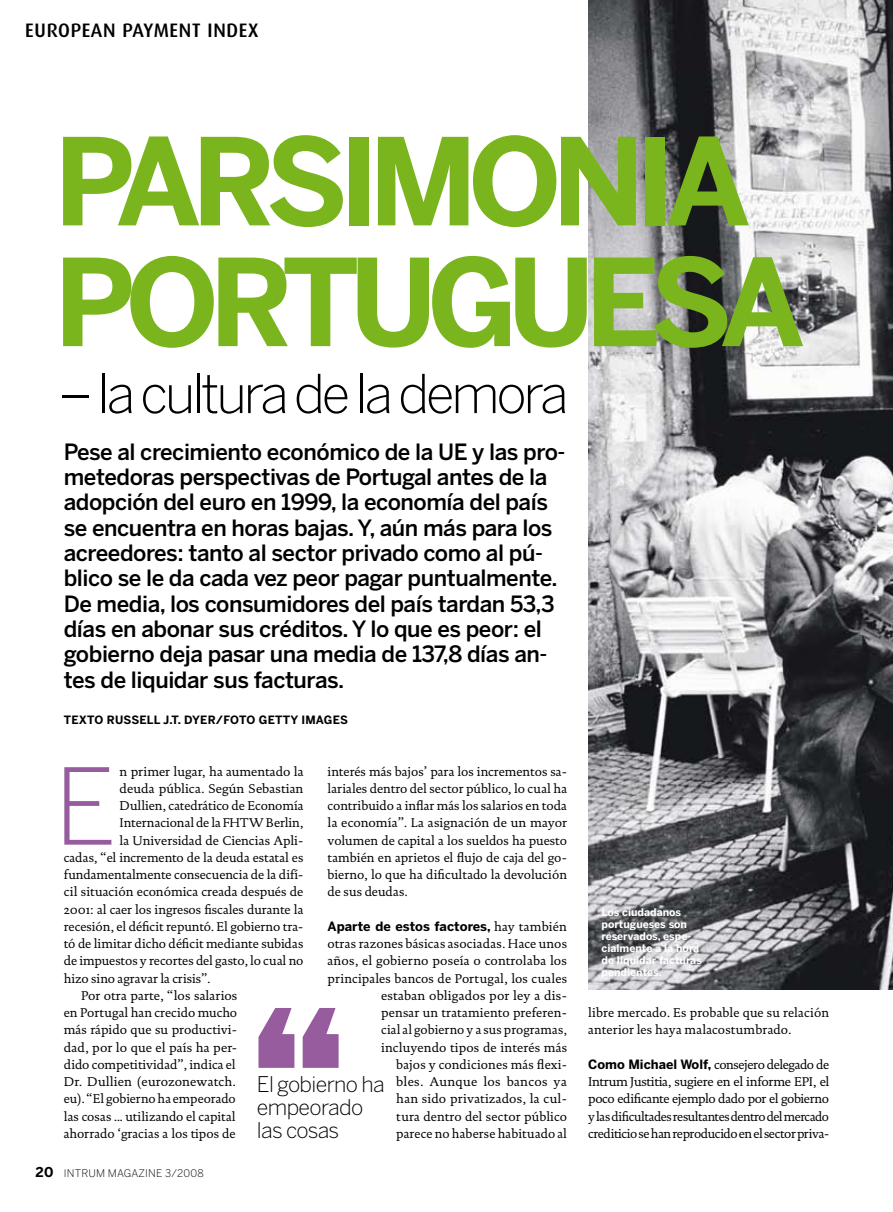
<style>
.page{position:relative;width:893px;height:1212px;background:#fff}
.page>*{position:absolute;margin:0;border:0;box-sizing:border-box;transform-origin:0 0}
.t1{font:700 119.7px/120.8px "Benton Sans";letter-spacing:-.08em;color:#7ab51d}
.t2{font:300 104.7px "Benton Sans";color:#975c9d}
.t3{font:300 53.1px "Benton Sans";letter-spacing:-.06em;color:#000}
.t4{font:500 22.35px/25.3px "Benton Sans";letter-spacing:-.02em;color:#000}
.t5{font:300 21.45px/23.1px "Benton Sans";letter-spacing:-.03em;color:#000}
.t6{font:500 19.5px "Dax Medium Intrum";color:#000}
.t7{font:12.9px/17.2px "DTL Documenta ST";color:#000;text-align:justify}
.t8{font:700 12.75px "Benton Sans";letter-spacing:.005em;color:#000}
.t9{font:700 11.4px "Benton Sans";letter-spacing:.02em;color:#000}
.t10{font:700 10.5px/12px "Benton Sans";color:#fff}
.t11{font:300 10.5px "Benton Sans";letter-spacing:.02em;color:#000}
.s1{font-family:"DTL Documenta ST";font-weight:400;font-size:12.9px}
.s2{font-weight:700;font-size:13.5px}
.s3{font-family:"Benton Sans";font-weight:700;font-size:12.75px}
</style>
<div class="page">
<img style="left:588px;top:0;width:305px;height:989px">
<svg style="left:258px;top:1008px;width:81px;height:60px"></svg>
<h3 class="t6" style="left:25px;top:19px;width:12px">EUROPEAN</h3>
<h3 class="t6" style="left:122px;top:19px;width:45px">PAYMEN</h3>
<h3 class="t6" style="left:192px;top:19px;width:26px">T INDE</h3>
<h3 class="t6" style="left:248px;top:19px;width:12px">X</h3>
<h1 class="t1" style="left:54px;top:124px;width:602px;text-indent:315px">MONIA<br>PORTUGUESA</h1>
<h3 class="t3" style="left:58px;top:363px;width:511px">– la cultura de la demora</h3>
<h1 class="t1" style="left:54px;top:124px;width:126px">PARSI</h1>
<p class="t4" style="left:64px;top:439px;width:503px">Pese al crecimiento económico de la UE y las pro&shy;metedoras perspectivas de Portugal antes de la adopción del euro en 1999, la economía del país se encuentra en horas bajas. Y, aún más para los acreedores: tanto al sector privado como al pú&shy;blico se le da cada vez peor pagar puntualmente.<br>De media, los consumidores del país tardan 53,3 días en abonar sus créditos. Y lo que es peor: el gobierno deja pasar una media de 137,8 días an&shy;tes de liquidar sus facturas.</p>
<p class="t9" style="left:64px;top:713px;width:286px">TEXTO russell J.T. dyer/Foto getty images</p>
<p class="t7" style="left:328px;top:762px;width:241px">interés más bajos’ para los incrementos sa&shy;lariales dentro del sector público, lo cual ha contribuido a inflar más los salarios en toda la economía”. La asignación de un mayor volumen de capital a los sueldos ha puesto también en aprietos el flujo de caja del go&shy;bierno, lo que ha dificultado la devolución de sus deudas.</p>
<p class="t8" style="left:328px;top:919px;width:241px">Aparte de estos factores, <span class="s1">hay también</span></p>
<p class="t7" style="left:328px;top:935px;width:241px;text-align:right">otras razones básicas asociadas. Hace unos años, el gobierno poseía o controlaba los principales bancos de Portugal, los cuales estaban obligados por ley a dis-<br>pensar un tratamiento preferen-<br>cial al gobierno y a sus programas, incluyendo tipos de interés más<br>bajos y condiciones más flexi-<br>bles. Aunque los bancos ya<br>han sido privatizados, la cul-<br>tura dentro del sector público<br>parece no haberse habituado al</p>
<h2 class="t2" style="left:54px;top:746px;width:49px">E</h2>
<p class="t7" style="left:120px;top:762px;width:185px">n primer lugar, ha aumentado la</p>
<p class="t7" style="left:120px;top:780px;width:185px">deuda pública. Según Sebastian</p>
<p class="t7" style="left:120px;top:797px;width:185px">Dullien, catedrático de Economía</p>
<p class="t7" style="left:120px;top:814px;width:185px">Internacional de la FHTW Berlin,</p>
<p class="t7" style="left:120px;top:831px;width:185px">la Universidad de Ciencias Apli-</p>
<p class="t7" style="left:64px;top:849px;width:241px">cadas, “el incremento de la deuda estatal es</p>
<p class="t7" style="left:64px;top:866px;width:241px">fundamentalmente consecuencia de la difí-</p>
<p class="t7" style="left:64px;top:883px;width:241px">cil situación económica creada después de</p>
<p class="t7" style="left:64px;top:900px;width:241px">2001: al caer los ingresos fiscales durante la</p>
<p class="t7" style="left:64px;top:918px;width:241px">recesión, el déficit repuntó. El gobierno tra-</p>
<p class="t7" style="left:64px;top:935px;width:241px">tó de limitar dicho déficit mediante subidas</p>
<p class="t7" style="left:64px;top:952px;width:241px">de impuestos y recortes del gasto, lo cual no</p>
<p class="t7" style="left:64px;top:969px;width:148px">hizo sino agravar la crisis”.</p>
<p class="t7" style="left:81px;top:987px;width:158px">Por otra parte, “los salarios</p>
<p class="t7" style="left:64px;top:1004px;width:175px">en Portugal han crecido mucho</p>
<p class="t7" style="left:64px;top:1021px;width:175px">más rápido que su productivi-</p>
<p class="t7" style="left:64px;top:1038px;width:175px">dad, por lo que el país ha per-</p>
<p class="t7" style="left:64px;top:1056px;width:173px">dido competitividad”, indica el</p>
<p class="t7" style="left:64px;top:1073px;width:173px">Dr. Dullien (eurozonewatch.</p>
<p class="t7" style="left:64px;top:1090px;width:173px">eu). “El gobierno ha empeorado</p>
<p class="t7" style="left:64px;top:1107px;width:173px">las cosas ... utilizando el capital</p>
<p class="t7" style="left:64px;top:1125px;width:173px">ahorrado ‘gracias a los tipos de</p>
<h3 class="t5" style="left:257px;top:1073px;width:129px">El gobierno ha empeorado las cosas</h3>
<p class="t11" style="left:36px;top:1167px;width:170px"><span class="s2">20</span> intrum magazine 3/2008</p>
<p class="t10" style="left:601px;top:906px;width:102px">Los ciudadanos portugueses son reservados, espe&shy;cialmente a la hora de liquidar facturas pendientes.</p>
<p class="t7" style="left:588px;top:1004px;width:242px">libre mercado. Es probable que su relación anterior les haya malacostumbrado.</p>
<p class="t7" style="left:588px;top:1056px;width:243px"><span class="s3">Como Michael Wolf,</span> consejero delegado de Intrum Justitia, sugiere en el informe EPI, el poco edificante ejemplo dado por el gobierno y las dificultades resultantes dentro del mercado crediticio se han reproducido en el sector priva-</p>
</div>
